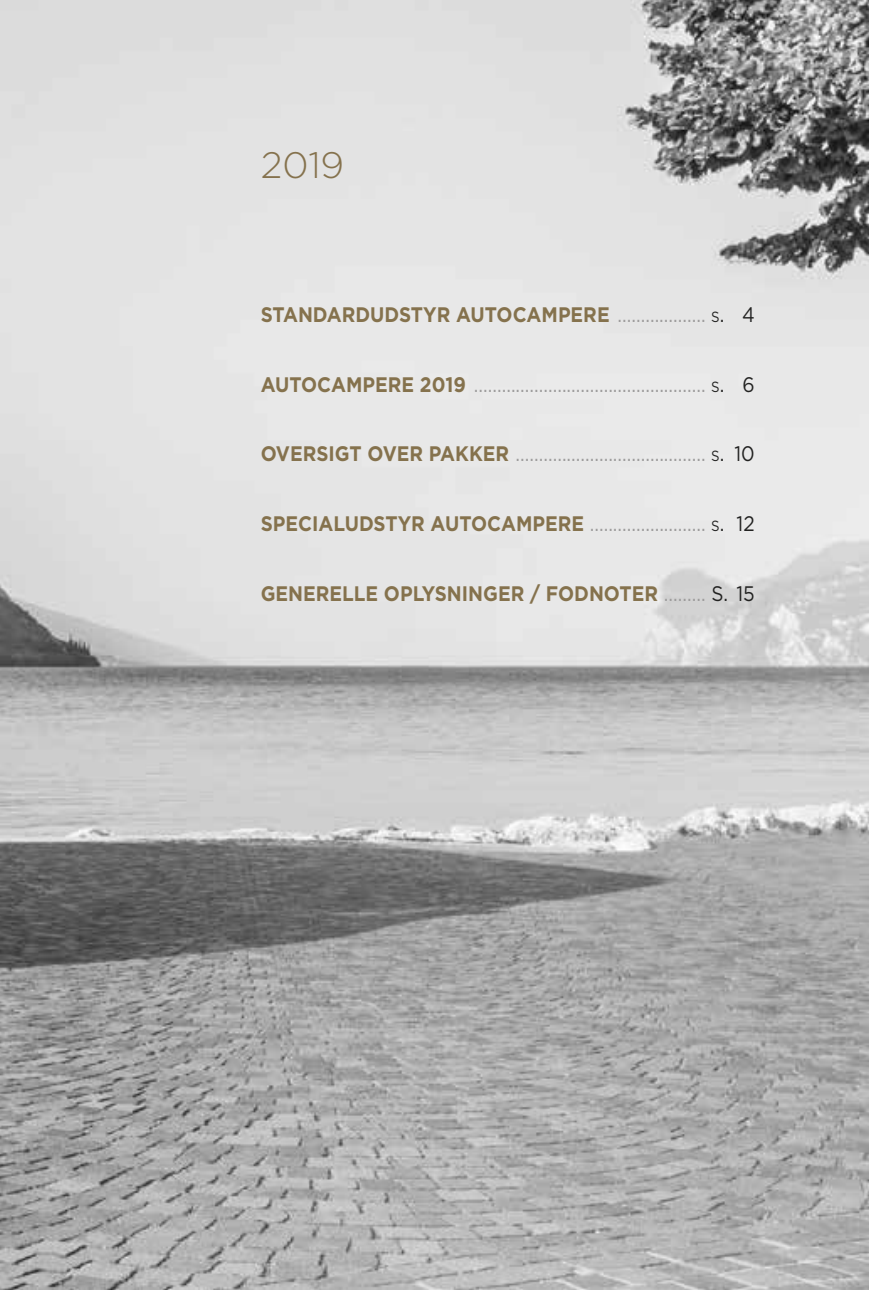
<style>
.page{position:relative;width:869px;height:1290px;background:#fff}
.page>*{position:absolute;margin:0;border:0;box-sizing:border-box;transform-origin:0 0}
.t1{font:300 36.75px "Gotham";color:#85724d}
.t2{font:21px "Gotham";color:#9c9b9b;scale:.9 1}
.t3{font:700 21px "Gotham";color:#85724d;scale:.9 1}
.s1{font-weight:400;color:#9c9b9b}
.s2{font-weight:400;font-size:14.7px;color:#222221}
.s3{font-weight:400;color:#222221}
.s4{font-weight:700;color:#85724d}
.s5{font-size:14.7px;color:#222221}
.s6{color:#222221}
</style>
<div class="page">
<img style="left:0;top:0;width:868px;height:1290px">
<h1 class="t1" style="left:260px;top:142px;width:85px">2019</h1>
<p class="t3" style="left:260px;top:301px;width:550px">STANDARDUDSTYR AUTOCAMPERE <span class="s1">...................</span> <span class="s2">S</span><span class="s3">.</span> <span class="s3">4</span></p>
<p class="t2" style="left:260px;top:371px;width:550px"><span class="s4">AUTOCAMPERE 2019</span> .................................................. <span class="s5">S</span><span class="s6">.</span> <span class="s6">6</span></p>
<p class="t2" style="left:260px;top:440px;width:550px"><span class="s4">OVERSIGT OVER PAKKER</span> ......................................... <span class="s5">S</span><span class="s6">.</span> <span class="s6">10</span></p>
<p class="t2" style="left:260px;top:510px;width:550px"><span class="s4">SPECIALUDSTYR AUTOCAMPERE</span> ......................... <span class="s5">S</span><span class="s6">.</span> <span class="s6">12</span></p>
<p class="t3" style="left:260px;top:579px;width:550px">GENERELLE OPLYSNINGER / FODNOTER <span class="s1">.........</span> <span class="s3">S.</span> <span class="s3">15</span></p>
</div>
